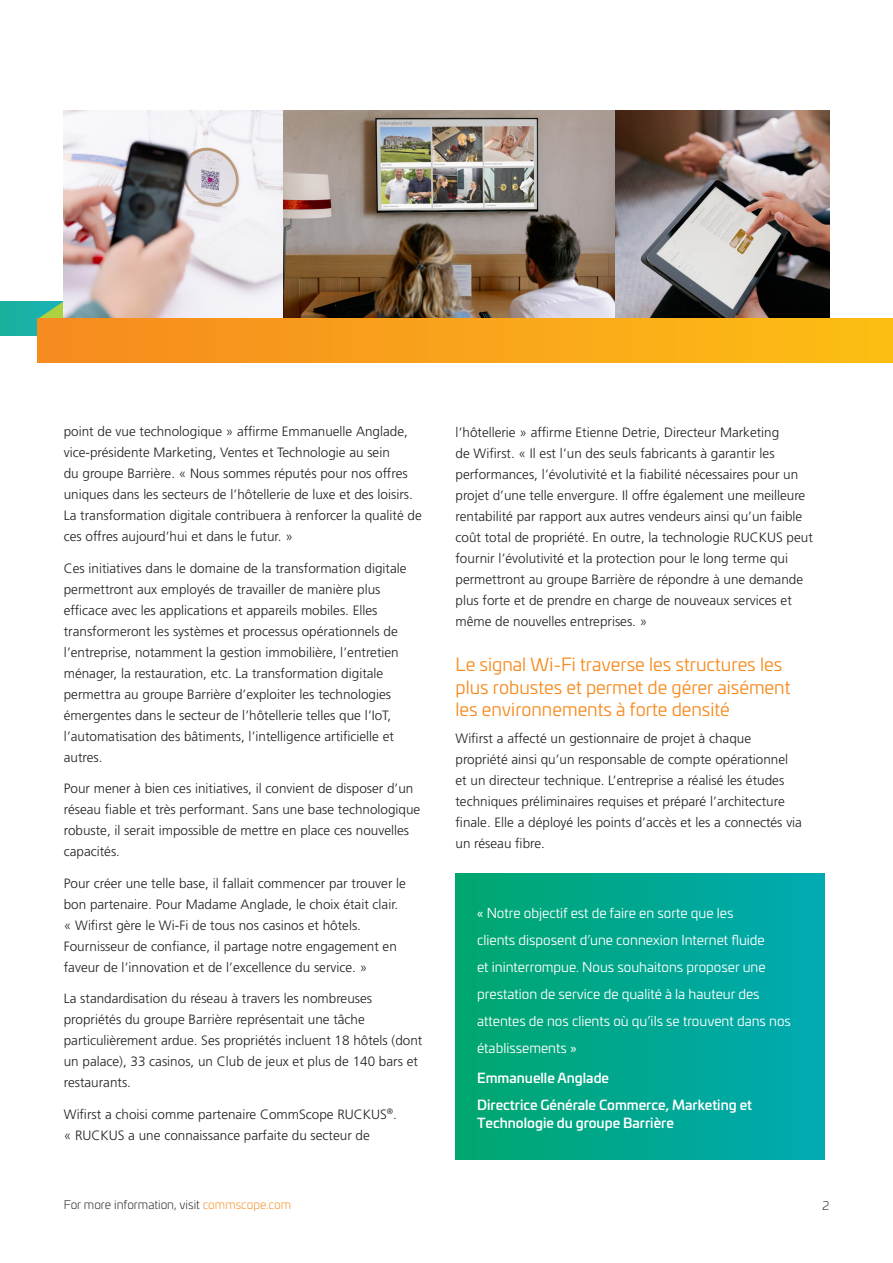
<style>
.page{position:relative;width:893px;height:1263px;background:#fff}
.page>*{position:absolute;margin:0;border:0;box-sizing:border-box;transform-origin:0 0}
.CS_Subhead_12pt_Oran{font:18px/22.5px "Univia Pro";color:#f68b1f}
.CS_Body_text_9pt{font:300 13.5px/21px "Frutiger LT Pro";color:#231f20}
.CS_Quote_Box_text_9p{font:13.5px/27px "Univia Pro";color:#fff}
.CS_Quote_Attribute_9{font:500 13.5px/18px "Univia Pro";color:#fff}
.t1{font:300 12px "Univia Pro";color:#231f20}
.s1{color:#f68b1f}
</style>
<div class="page">
<div style="left:0;top:301px;width:72px;height:35px;background:#1ab0a4"></div>
<svg style="left:39px;top:267px;width:25px;height:51px"></svg>
<img style="left:282px;top:111px;width:547px;height:207px">
<img style="left:64px;top:111px;width:218px;height:207px">
<div style="left:37px;top:318px;width:856px;height:45px;background:linear-gradient(to right,#f58a20,#fdbe14)"></div>
<div style="left:455px;top:873px;width:369px;height:287px;background:linear-gradient(to right,#00a66e,#00aab2)"></div>
<p class="CS_Body_text_9pt" style="left:64px;top:421px;width:360px">point de vue technologique » affirme Emmanuelle Anglade, vice-présidente Marketing, Ventes et Technologie au sein<br>du groupe Barrière. « Nous sommes réputés pour nos offres uniques dans les secteurs de l’hôtellerie de luxe et des loisirs.<br>La transformation digitale contribuera à renforcer la qualité de ces offres aujourd’hui et dans le futur. »</p>
<p class="CS_Body_text_9pt" style="left:64px;top:557px;width:344px">Ces initiatives dans le domaine de la transformation digitale permettront aux employés de travailler de manière plus efficace avec les applications et appareils mobiles. Elles transformeront les systèmes et processus opérationnels de l’entreprise, notamment la gestion immobilière, l’entretien ménager, la restauration, etc. La transformation digitale permettra au groupe Barrière d’exploiter les technologies émergentes dans le secteur de l’hôtellerie telles que l’IoT, l’automatisation des bâtiments, l’intelligence artificielle et autres.</p>
<p class="CS_Body_text_9pt" style="left:64px;top:778px;width:358px">Pour mener à bien ces initiatives, il convient de disposer d’un réseau fiable et très performant. Sans une base technologique robuste, il serait impossible de mettre en place ces nouvelles capacités.</p>
<p class="CS_Body_text_9pt" style="left:64px;top:872px;width:344px">Pour créer une telle base, il fallait commencer par trouver le bon partenaire. Pour Madame Anglade, le choix était clair. « Wifirst gère le Wi-Fi de tous nos casinos et hôtels.<br>Fournisseur de confiance, il partage notre engagement en faveur de l’innovation et de l’excellence du service. »</p>
<p class="CS_Body_text_9pt" style="left:64px;top:988px;width:360px">La standardisation du réseau à travers les nombreuses propriétés du groupe Barrière représentait une tâche particulièrement ardue. Ses propriétés incluent 18 hôtels (dont un palace), 33 casinos, un Club de jeux et plus de 140 bars et restaurants.</p>
<p class="CS_Body_text_9pt" style="left:64px;top:1103px;width:335px">Wifirst a choisi comme partenaire CommScope RUCKUS<sup>®</sup>. « RUCKUS a une connaissance parfaite du secteur de</p>
<p class="CS_Body_text_9pt" style="left:455px;top:422px;width:359px">l’hôtellerie » affirme Etienne Detrie, Directeur Marketing<br>de Wifirst. « Il est l’un des seuls fabricants à garantir les performances, l’évolutivité et la fiabilité nécessaires pour un projet d’une telle envergure. Il offre également une meilleure rentabilité par rapport aux autres vendeurs ainsi qu’un faible coût total de propriété. En outre, la technologie RUCKUS peut fournir l’évolutivité et la protection pour le long terme qui permettront au groupe Barrière de répondre à une demande plus forte et de prendre en charge de nouveaux services et même de nouvelles entreprises. »</p>
<p class="CS_Subhead_12pt_Oran" style="left:455px;top:652px;width:336px">Le signal Wi-Fi traverse les structures les plus robustes et permet de gérer aisément les environnements à forte densité</p>
<p class="CS_Body_text_9pt" style="left:455px;top:728px;width:348px">Wifirst a affecté un gestionnaire de projet à chaque propriété ainsi qu’un responsable de compte opérationnel et un directeur technique. L’entreprise a réalisé les études techniques préliminaires requises et préparé l’architecture finale. Elle a déployé les points d’accès et les a connectés via un réseau fibre.</p>
<p class="CS_Quote_Box_text_9p" style="left:477px;top:899px;width:315px">« Notre objectif est de faire en sorte que les<br>clients disposent d’une connexion Internet fluide<br>et ininterrompue. Nous souhaitons proposer une prestation de service de qualité à la hauteur des attentes de nos clients où qu’ils se trouvent dans nos établissements »</p>
<p class="CS_Quote_Attribute_9" style="left:477px;top:1068px;width:134px">Emmanuelle Anglade</p>
<p class="CS_Quote_Attribute_9" style="left:477px;top:1095px;width:276px">Directrice Générale Commerce, Marketing et<br>Technologie du groupe Barrière</p>
<p class="t1" style="left:64px;top:1196px;width:229px">For more information, visit <span class="s1">commscope.com</span></p>
<p class="t1" style="left:822px;top:1197px;width:8px">2</p>
</div>
